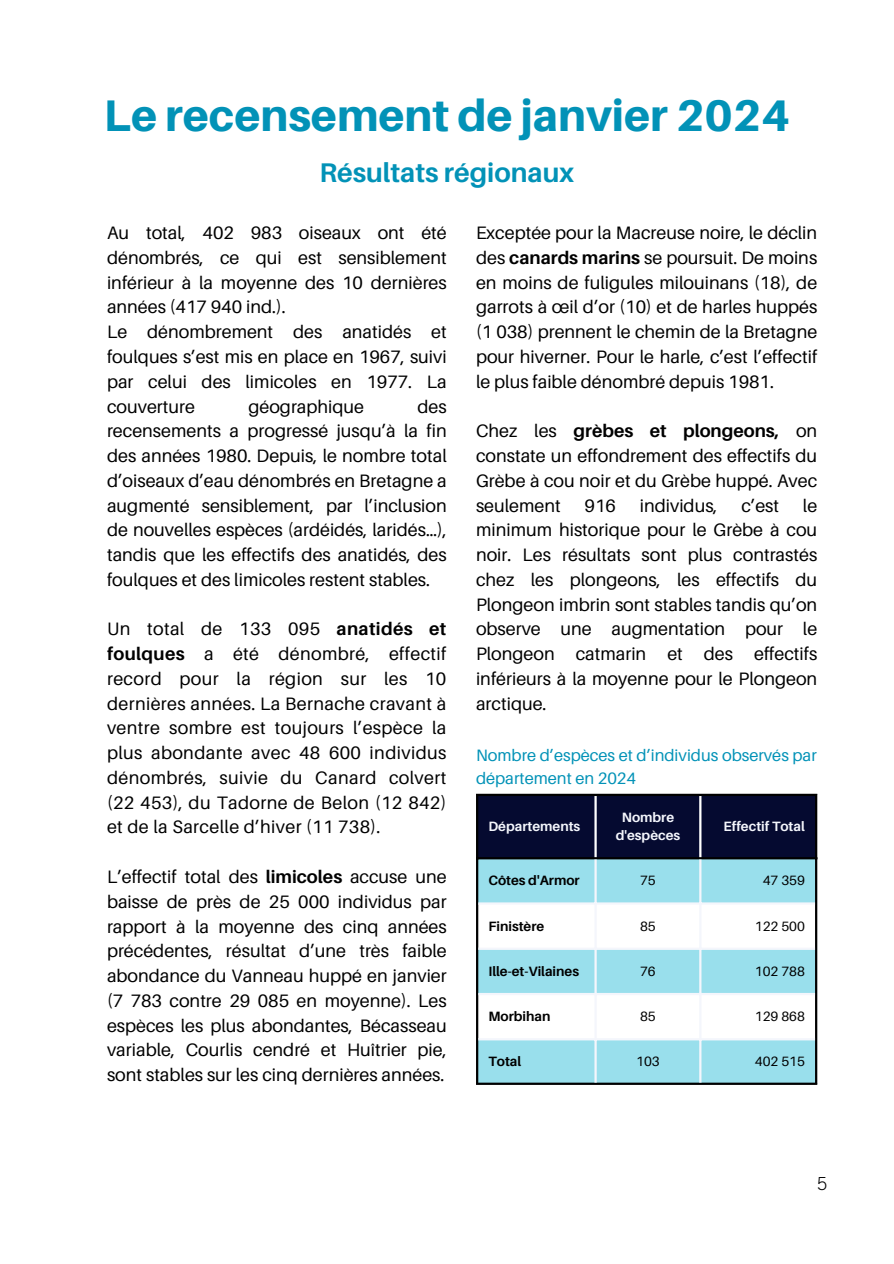
<style>
.page{position:relative;width:894px;height:1264px;background:#fff}
.page>*{position:absolute;margin:0;border:0;box-sizing:border-box;transform-origin:0 0}
.t1{font:800 44.25px "Aileron";color:#0292b7}
.t2{font:700 27px "Aileron";color:#0292b7}
.t3{font:18px/24.8px "Aileron";color:#000;text-align:justify}
.t4{font:300 18px "Trade Gothic";color:#000}
.t5{font:16.5px/22.5px "Aileron";color:#0292b7}
.t6{font:700 13.5px "Aileron";color:#000}
.t7{font:700 13.5px/18px "Aileron";color:#f4f6fc;text-align:center}
.t8{font:13.5px "Aileron";color:#000}
.s1{font-weight:700}
</style>
<div class="page">
<div style="left:478px;top:796px;width:336px;height:61px;background:#050a30"></div>
<svg style="left:478px;top:859px;width:336px;height:223px;fill:#99dfec"></svg>
<hr style="left:476px;top:796px;width:2px;height:286px;background:#000">
<hr style="left:814px;top:796px;width:3px;height:286px;background:#000">
<hr style="left:476px;top:793px;width:341px;height:3px;background:#000">
<hr style="left:476px;top:857px;width:341px;height:2px;background:#000">
<hr style="left:476px;top:1082px;width:341px;height:2px;background:#000">
<hr style="left:594px;top:796px;width:2px;height:61px;background:#fff">
<hr style="left:699px;top:796px;width:2px;height:61px;background:#fff">
<hr style="left:594px;top:859px;width:2px;height:223px;background:#f4f6fc">
<hr style="left:699px;top:859px;width:2px;height:223px;background:#f4f6fc">
<hr style="left:478px;top:902px;width:336px;height:2px;background:#f4f6fc">
<hr style="left:478px;top:947px;width:336px;height:2px;background:#f4f6fc">
<hr style="left:478px;top:992px;width:336px;height:3px;background:#f4f6fc">
<hr style="left:478px;top:1038px;width:336px;height:2px;background:#f4f6fc">
<h1 class="t1" style="left:104px;top:88px;width:687px">Le recensement de janvier 2024</h1>
<h2 class="t2" style="left:319px;top:156px;width:256px">Résultats régionaux</h2>
<p class="t3" style="left:107px;top:220px;width:341px;text-align:left">Au total, 402 983 oiseaux ont été dénombrés, ce qui est sensiblement inférieur à la moyenne des 10 dernières années (417 940 ind.).<br>Le dénombrement des anatidés et foulques s’est mis en place en 1967, suivi par celui des limicoles en 1977. La couverture</p>
<p class="t3" style="left:248px;top:393px;width:117px">géographique</p>
<p class="t3" style="left:107px;top:393px;width:341px;text-indent:310px">des recensements a progressé jusqu’à la fin des années 1980. Depuis, le nombre total d’oiseaux d’eau dénombrés en Bretagne a augmenté sensiblement, par l’inclusion de nouvelles espèces (ardéidés, laridés…), tandis que les effectifs des anatidés, des foulques et des limicoles restent stables.</p>
<p class="t3" style="left:107px;top:616px;width:341px">Un total de 133 095 <span class="s1">anatidés et foulques</span> a été dénombré, effectif record pour la région sur les 10 dernières années. La Bernache cravant à ventre sombre est toujours l’espèce la plus abondante avec 48 600 individus dénombrés, suivie du Canard colvert (22 453), du Tadorne de Belon (12 842) et de la Sarcelle d’hiver (11 738).</p>
<p class="t3" style="left:107px;top:864px;width:341px">L’effectif total des <span class="s1">limicoles</span> accuse une baisse de près de 25 000 individus par rapport à la moyenne des cinq années précédentes, résultat d’une très faible abondance du Vanneau huppé en janvier (7 783 contre 29 085 en moyenne). Les espèces les plus abondantes, Bécasseau variable, Courlis cendré et Huîtrier pie, sont stables sur les cinq dernières années.</p>
<p class="t3" style="left:476px;top:220px;width:342px">Exceptée pour la Macreuse noire, le déclin des <span class="s1">canards marins</span> se poursuit. De moins en moins de fuligules milouinans (18), de garrots à œil d’or (10) et de harles huppés (1 038) prennent le chemin de la Bretagne pour hiverner. Pour le harle, c’est l’effectif le plus faible dénombré depuis 1981.</p>
<p class="t3" style="left:476px;top:418px;width:342px">Chez les <span class="s1">grèbes et plongeons,</span> on constate un effondrement des effectifs du Grèbe à cou noir et du Grèbe huppé. Avec seulement</p>
<p class="t3" style="left:476px;top:492px;width:342px;text-indent:327px">le minimum historique pour le Grèbe à cou noir. Les résultats sont plus contrastés chez les plongeons, les effectifs du Plongeon imbrin sont stables tandis qu’on observe une augmentation pour le Plongeon catmarin et des effectifs inférieurs à la moyenne pour le Plongeon arctique.</p>
<p class="t3" style="left:584px;top:492px;width:33px">916</p>
<p class="t3" style="left:639px;top:492px;width:79px">individus,</p>
<p class="t3" style="left:741px;top:492px;width:39px">c’est</p>
<p class="t5" style="left:476px;top:744px;width:342px">Nombre d’espèces et d’individus observés par département en 2024</p>
<p class="t7" style="left:488px;top:817px;width:93px">Départements</p>
<p class="t7" style="left:615px;top:808px;width:66px">Nombre d'espèces</p>
<p class="t7" style="left:723px;top:817px;width:83px">Effectif Total</p>
<p class="t6" style="left:488px;top:872px;width:93px">Côtes d'Armor</p>
<p class="t8" style="left:640px;top:872px;width:17px">75</p>
<p class="t8" style="left:762px;top:872px;width:44px">47 359</p>
<p class="t6" style="left:488px;top:917px;width:57px">Finistère</p>
<p class="t8" style="left:640px;top:917px;width:17px">85</p>
<p class="t8" style="left:754px;top:917px;width:51px">122 500</p>
<p class="t6" style="left:488px;top:962px;width:92px">Ille-et-Vilaines</p>
<p class="t8" style="left:640px;top:962px;width:17px">76</p>
<p class="t8" style="left:754px;top:962px;width:51px">102 788</p>
<p class="t6" style="left:488px;top:1007px;width:64px">Morbihan</p>
<p class="t8" style="left:640px;top:1007px;width:17px">85</p>
<p class="t8" style="left:754px;top:1007px;width:51px">129 868</p>
<p class="t6" style="left:488px;top:1053px;width:34px">Total</p>
<p class="t8" style="left:636px;top:1053px;width:25px">103</p>
<p class="t8" style="left:754px;top:1053px;width:51px">402 515</p>
<p class="t4" style="left:817px;top:1173px;width:12px">5</p>
</div>
